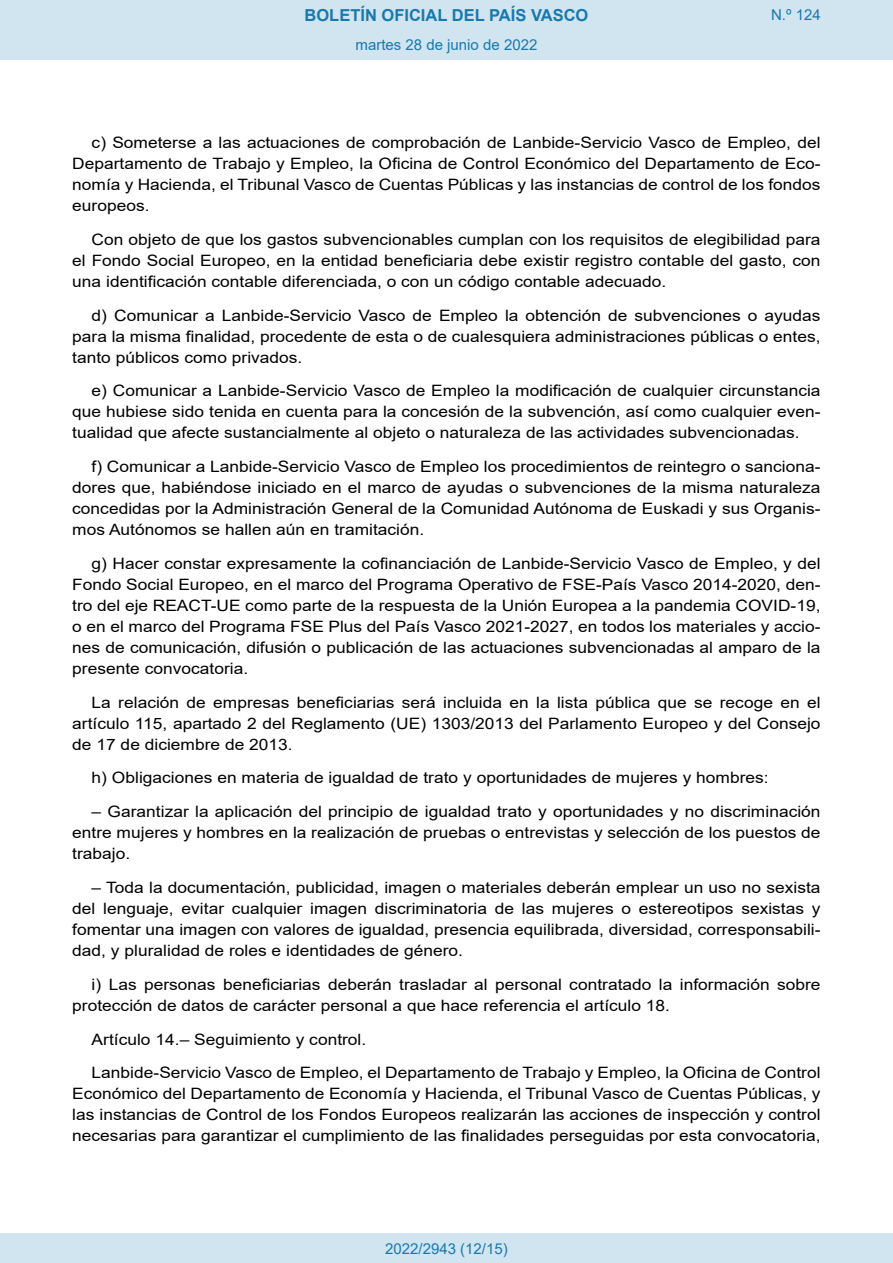
<style>
.page{position:relative;width:893px;height:1263px;background:#fff}
.page>*{position:absolute;margin:0;border:0;box-sizing:border-box;transform-origin:0 0}
.t1{font:700 16.5px "Arial";color:#1879ad}
.BOPVDetalle{font:15.6px/21px "Arial";color:#000;text-align:justify;scale:1.11 1}
.Paginacion_Centro{font:15px "Arial";color:#1879ad}
</style>
<div class="page">
<div style="left:0;top:0;width:893px;height:60px;background:#d0e5f0"></div>
<div style="left:0;top:1233px;width:893px;height:30px;background:#d0e5f0"></div>
<p class="t1" style="left:305px;top:3px;width:285px">BOLETÍN OFICIAL DEL PAÍS VASCO</p>
<p class="Paginacion_Centro" style="left:356px;top:35px;width:183px">martes 28 de junio de 2022</p>
<p class="Paginacion_Centro" style="left:771px;top:5px;width:51px">N.º 124</p>
<p class="BOPVDetalle" style="left:72px;top:132px;width:676px;text-indent:19px">c) Someterse a las actuaciones de comprobación de Lanbide-Servicio Vasco de Empleo, del Departamento de Trabajo y Empleo, la Oficina de Control Económico del Departamento de Eco&shy;nomía y Hacienda, el Tribunal Vasco de Cuentas Públicas y las instancias de control de los fondos europeos.</p>
<p class="BOPVDetalle" style="left:72px;top:229px;width:676px;text-indent:19px">Con objeto de que los gastos subvencionables cumplan con los requisitos de elegibilidad para el Fondo Social Europeo, en la entidad beneficiaria debe existir registro contable del gasto, con una identificación contable diferenciada, o con un código contable adecuado.</p>
<p class="BOPVDetalle" style="left:72px;top:305px;width:676px;text-indent:19px">d) Comunicar a Lanbide-Servicio Vasco de Empleo la obtención de subvenciones o ayudas para la misma finalidad, procedente de esta o de cualesquiera administraciones públicas o entes, tanto públicos como privados.</p>
<p class="BOPVDetalle" style="left:72px;top:380px;width:676px;text-indent:19px">e) Comunicar a Lanbide-Servicio Vasco de Empleo la modificación de cualquier circunstancia que hubiese sido tenida en cuenta para la concesión de la subvención, así como cualquier even&shy;tualidad que afecte sustancialmente al objeto o naturaleza de las actividades subvencionadas.</p>
<p class="BOPVDetalle" style="left:72px;top:456px;width:676px;text-indent:19px">f) Comunicar a Lanbide-Servicio Vasco de Empleo los procedimientos de reintegro o sanciona&shy;dores que, habiéndose iniciado en el marco de ayudas o subvenciones de la misma naturaleza concedidas por la Administración General de la Comunidad Autónoma de Euskadi y sus Organis&shy;mos Autónomos se hallen aún en tramitación.</p>
<p class="BOPVDetalle" style="left:72px;top:553px;width:676px;text-indent:19px">g) Hacer constar expresamente la cofinanciación de Lanbide-Servicio Vasco de Empleo, y del Fondo Social Europeo, en el marco del Programa Operativo de FSE-País Vasco 2014-2020, den&shy;tro del eje REACT-UE como parte de la respuesta de la Unión Europea a la pandemia COVID-19, o en el marco del Programa FSE Plus del País Vasco 2021-2027, en todos los materiales y accio&shy;nes de comunicación, difusión o publicación de las actuaciones subvencionadas al amparo de la presente convocatoria.</p>
<p class="BOPVDetalle" style="left:72px;top:692px;width:676px;text-indent:19px">La relación de empresas beneficiarias será incluida en la lista pública que se recoge en el artículo 115, apartado 2 del Reglamento (UE) 1303/2013 del Parlamento Europeo y del Consejo de 17 de diciembre de 2013.</p>
<p class="BOPVDetalle" style="left:92px;top:767px;width:611px">h) Obligaciones en materia de igualdad de trato y oportunidades de mujeres y hombres:</p>
<p class="BOPVDetalle" style="left:72px;top:801px;width:676px;text-indent:19px">– Garantizar la aplicación del principio de igualdad trato y oportunidades y no discriminación entre mujeres y hombres en la realización de pruebas o entrevistas y selección de los puestos de trabajo.</p>
<p class="BOPVDetalle" style="left:72px;top:877px;width:676px;text-indent:19px">– Toda la documentación, publicidad, imagen o materiales deberán emplear un uso no sexista del lenguaje, evitar cualquier imagen discriminatoria de las mujeres o estereotipos sexistas y fomentar una imagen con valores de igualdad, presencia equilibrada, diversidad, corresponsabili&shy;dad, y pluralidad de roles e identidades de género.</p>
<p class="BOPVDetalle" style="left:72px;top:974px;width:676px;text-indent:19px">i) Las personas beneficiarias deberán trasladar al personal contratado la información sobre protección de datos de carácter personal a que hace referencia el artículo 18.</p>
<p class="BOPVDetalle" style="left:92px;top:1028px;width:249px">Artículo 14.– Seguimiento y control.</p>
<p class="BOPVDetalle" style="left:72px;top:1062px;width:676px;text-indent:19px">Lanbide-Servicio Vasco de Empleo, el Departamento de Trabajo y Empleo, la Oficina de Control Económico del Departamento de Economía y Hacienda, el Tribunal Vasco de Cuentas Públicas, y las instancias de Control de los Fondos Europeos realizarán las acciones de inspección y control necesarias para garantizar el cumplimiento de las finalidades perseguidas por esta convocatoria,</p>
<p class="Paginacion_Centro" style="left:385px;top:1238px;width:124px">2022/2943 (12/15)</p>
</div>
